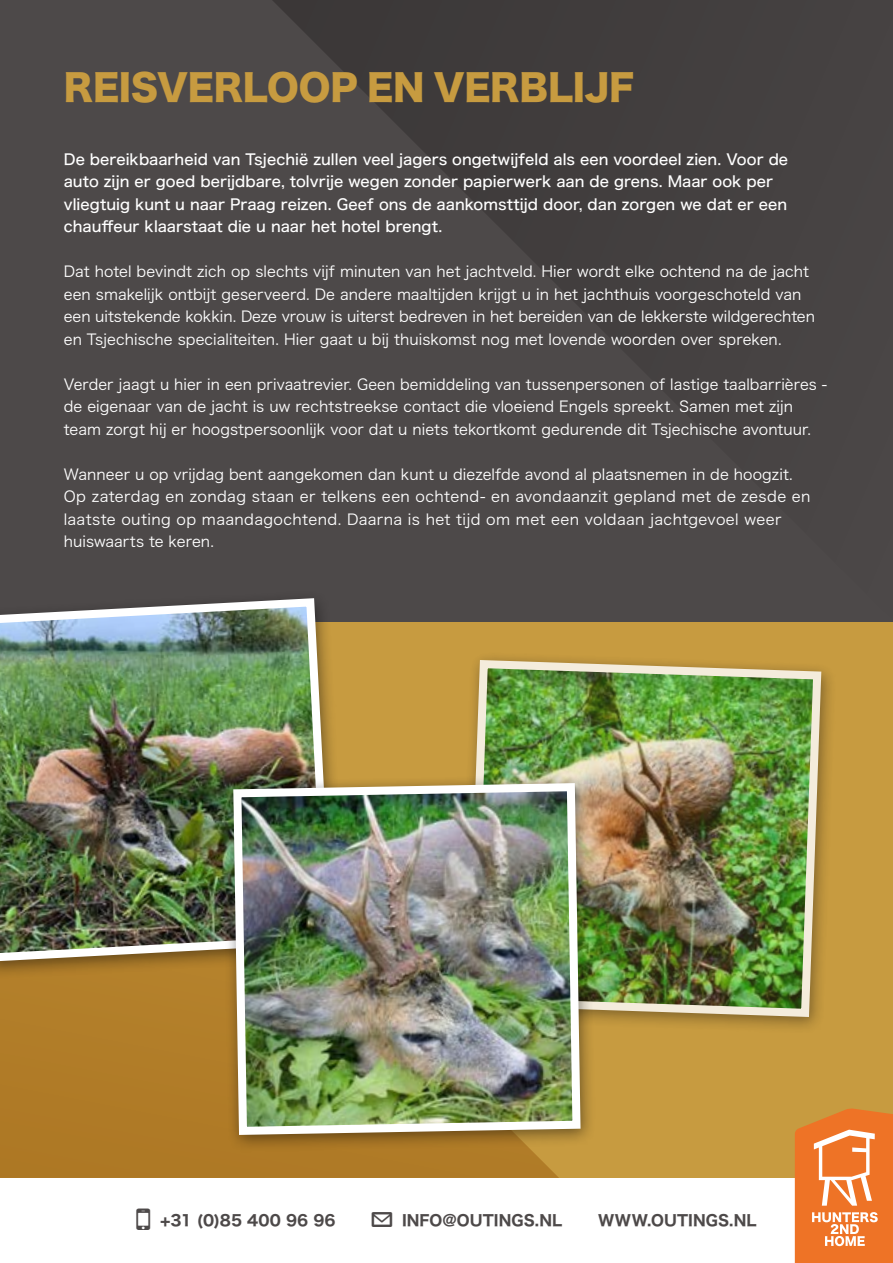
<style>
.page{position:relative;width:893px;height:1263px;background:#fff}
.page>*{position:absolute;margin:0;border:0;box-sizing:border-box;transform-origin:0 0}
.t1{font:36px "Hiragino Sans W8";letter-spacing:-.01em;color:#c79b40}
.t2{font:15px/22.5px "Hiragino Sans W3";letter-spacing:.005em;color:#fff}
.t3{font:15px/22.5px "Hiragino Sans W5";color:#fff}
.t4{font:15px "Hiragino Sans W7";letter-spacing:.005em;color:#4d4949}
</style>
<div class="page">
<div style="left:0;top:0;width:893px;height:1178px;background:#c79b40"></div>
<div style="left:0;top:0;width:893px;height:621px;background:#4d4949"></div>
<svg style="left:0;top:621px;width:559px;height:557px;fill:#b17d28"></svg>
<svg style="left:273px;top:0;width:447px;height:314px;fill:#423f3f"></svg>
<div style="left:456px;top:650px;width:381px;height:386px;background:#c79b40"></div>
<svg style="left:614px;top:673px;width:215px;height:353px;fill:#be943d"></svg>
<img style="left:471px;top:657px;width:354px;height:364px">
<div style="left:0;top:590px;width:348px;height:390px;background:#000;opacity:.43"></div>
<svg style="left:0;top:590px;width:340px;height:380px"></svg>
<img style="left:0;top:594px;width:336px;height:372px">
<div style="left:221px;top:773px;width:375px;height:380px;background:#000;opacity:.43"></div>
<img style="left:226px;top:775px;width:363px;height:368px">
<img style="left:229px;top:779px;width:356px;height:360px">
<svg style="left:795px;top:1108px;width:98px;height:155px;background:#ee8744"></svg>
<h1 class="t1" style="left:64px;top:68px;width:572px">REISVERLOOP EN VERBLIJF</h1>
<p class="t3" style="left:64px;top:147px;width:726px">De bereikbaarheid van Tsjechië zullen veel jagers ongetwijfeld als een voordeel zien. Voor de auto zijn er goed berijdbare, tolvrije wegen zonder papierwerk aan de grens. Maar ook per vliegtuig kunt u naar Praag reizen. Geef ons de aankomsttijd door, dan zorgen we dat er een chauffeur klaarstaat die u naar het hotel brengt.</p>
<p class="t2" style="left:64px;top:259px;width:753px">Dat hotel bevindt zich op slechts vijf minuten van het jachtveld. Hier wordt elke ochtend na de jacht een smakelijk ontbijt geserveerd. De andere maaltijden krijgt u in het jachthuis voorgeschoteld van een uitstekende kokkin. Deze vrouw is uiterst bedreven in het bereiden van de lekkerste wildgerechten en Tsjechische specialiteiten. Hier gaat u bij thuiskomst nog met lovende woorden over spreken.</p>
<p class="t2" style="left:64px;top:372px;width:765px">Verder jaagt u hier in een privaatrevier. Geen bemiddeling van tussenpersonen of lastige taalbarrières - de eigenaar van de jacht is uw rechtstreekse contact die vloeiend Engels spreekt. Samen met zijn team zorgt hij er hoogstpersoonlijk voor dat u niets tekortkomt gedurende dit Tsjechische avontuur.</p>
<p class="t2" style="left:64px;top:462px;width:748px">Wanneer u op vrijdag bent aangekomen dan kunt u diezelfde avond al plaatsnemen in de hoogzit.<br>Op zaterdag en zondag staan er telkens een ochtend- en avondaanzit gepland met de zesde en laatste outing op maandagochtend. Daarna is het tijd om met een voldaan jachtgevoel weer huiswaarts te keren.</p>
<p class="t4" style="left:160px;top:1208px;width:177px">+31 (0)85 400 96 96</p>
<p class="t4" style="left:402px;top:1208px;width:162px">INFO@OUTINGS.NL</p>
<p class="t4" style="left:598px;top:1208px;width:160px">WWW.OUTINGS.NL</p>
</div>
